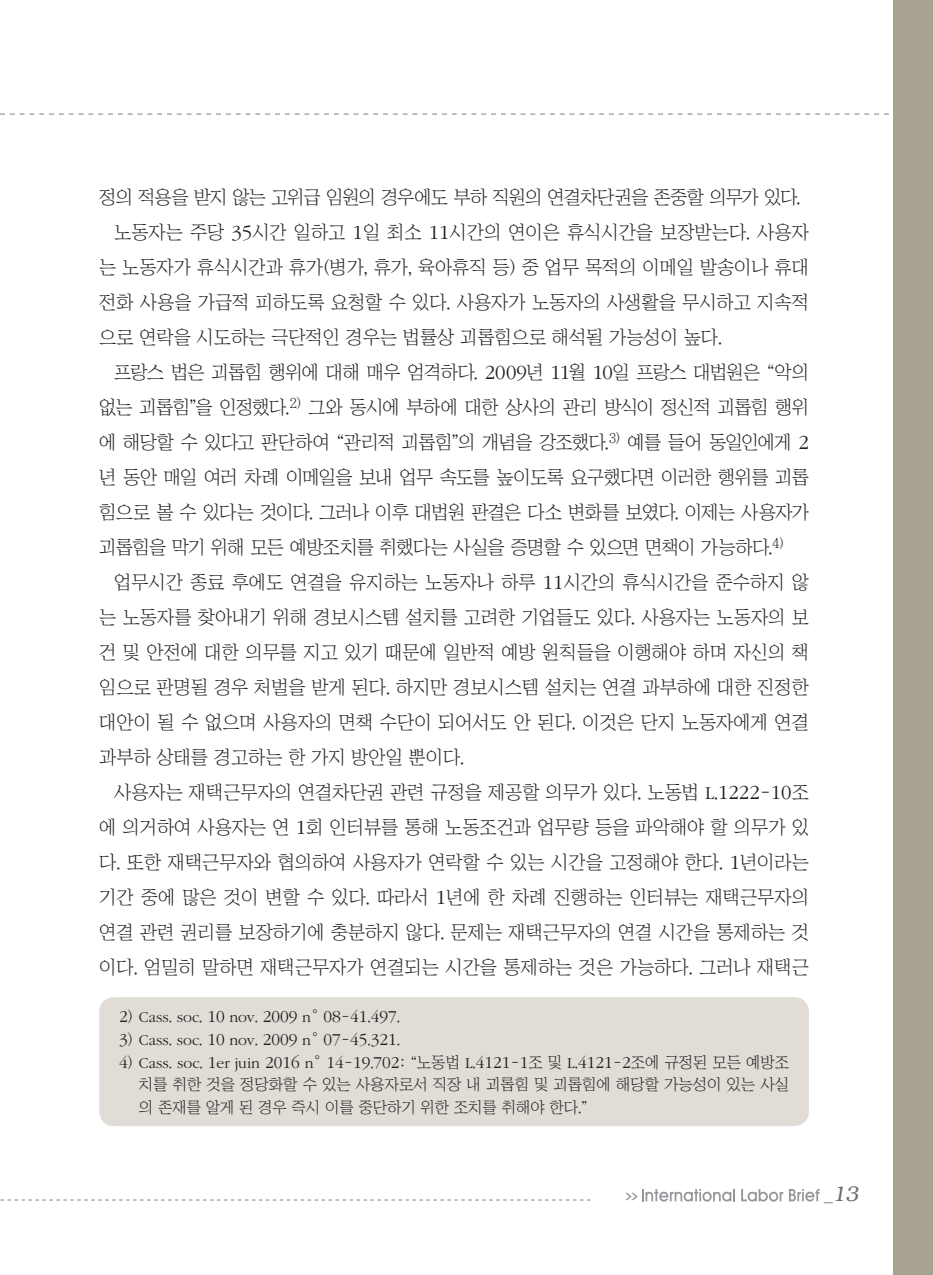
<style>
.page{position:relative;width:933px;height:1275px;background:#fff}
.page>*{position:absolute;margin:0;border:0;box-sizing:border-box;transform-origin:0 0}
.t1{font:italic 300 21px "Bookman";color:#6c6d70}
.본문{font:18.9px/35px "Chosunilbo NM";color:#231f20;text-align:justify}
.본문-2{font:18.9px "Chosunilbo NM";letter-spacing:-.045em;color:#231f20}
.각주{font:300 17.32px "ITC Garamond Std";color:#231f20}
.각주-2{font:15.75px/22.8px "Chosunilbo NM";color:#231f20;text-align:justify}
.t2{font:700 7.88px "Ko Pub Dotum";color:#939598;scale:2 1}
.s1{font-family:"ITC Garamond Std";font-weight:300;font-size:20.82px}
.s2{font-family:"ITC Garamond Std";font-weight:300}
.s3{font-family:"Chosunilbo NM";font-weight:400;font-size:15.75px}
.s4{font-size:15.75px}
.s5{font-family:"ITC Garamond Std";font-weight:300;font-size:17.32px}
.s6{font-family:"Helvetica";font-weight:400;font-style:normal;font-size:17.5px}
</style>
<div class="page">
<svg style="left:0;top:113px;width:889px;height:2px"></svg>
<div style="left:893px;top:0;width:40px;height:1275px;background:#aaa291"></div>
<svg style="left:0;top:1199px;width:590px;height:1px"></svg>
<svg style="left:642px;top:1189px;width:93px;height:13px"></svg>
<svg style="left:741px;top:1189px;width:42px;height:13px"></svg>
<svg style="left:789px;top:1189px;width:30px;height:12px"></svg>
<div style="left:99px;top:997px;width:710px;height:129px;background:#e1dcd5;border-radius:15px"></div>
<p class="본문-2" style="left:99px;top:187px;width:702px">정의 적용을 받지 않는 고위급 임원의 경우에도 부하 직원의 연결차단권을 존중할 의무가 있다.</p>
<p class="본문" style="left:99px;top:214px;width:711px;text-indent:15px">노동자는 주당 <span class="s1">35</span>시간 일하고 <span class="s1">1</span>일 최소 <span class="s1">11</span>시간의 연이은 휴식시간을 보장받는다. 사용자 는 노동자가 휴식시간과 휴가(병가, 휴가, 육아휴직 등) 중 업무 목적의 이메일 발송이나 휴대 전화 사용을 가급적 피하도록 요청할 수 있다. 사용자가 노동자의 사생활을 무시하고 지속적 으로 연락을 시도하는 극단적인 경우는 법률상 괴롭힘으로 해석될 가능성이 높다.</p>
<p class="본문" style="left:99px;top:354px;width:711px;text-indent:15px">프랑스 법은 괴롭힘 행위에 대해 매우 엄격하다. <span class="s1">2009</span>년 <span class="s1">11</span>월 <span class="s1">10</span>일 프랑스 대법원은 “악의 없는 괴롭힘”을 인정했다.<sup>2)</sup> 그와 동시에 부하에 대한 상사의 관리 방식이 정신적 괴롭힘 행위 에 해당할 수 있다고 판단하여 “관리적 괴롭힘”의 개념을 강조했다.<sup>3)</sup> 예를 들어 동일인에게 <span class="s1">2 </span>년 동안 매일 여러 차례 이메일을 보내 업무 속도를 높이도록 요구했다면 이러한 행위를 괴롭 힘으로 볼 수 있다는 것이다. 그러나 이후 대법원 판결은 다소 변화를 보였다. 이제는 사용자가 괴롭힘을 막기 위해 모든 예방조치를 취했다는 사실을 증명할 수 있으면 면책이 가능하다.<sup>4)</sup></p>
<p class="본문" style="left:99px;top:564px;width:711px;text-indent:15px">업무시간 종료 후에도 연결을 유지하는 노동자나 하루 <span class="s1">11</span>시간의 휴식시간을 준수하지 않 는 노동자를 찾아내기 위해 경보시스템 설치를 고려한 기업들도 있다. 사용자는 노동자의 보 건 및 안전에 대한 의무를 지고 있기 때문에 일반적 예방 원칙들을 이행해야 하며 자신의 책 임으로 판명될 경우 처벌을 받게 된다. 하지만 경보시스템 설치는 연결 과부하에 대한 진정한 대안이 될 수 없으며 사용자의 면책 수단이 되어서도 안 된다. 이것은 단지 노동자에게 연결 과부하 상태를 경고하는 한 가지 방안일 뿐이다.</p>
<p class="본문" style="left:99px;top:774px;width:711px;text-indent:15px">사용자는 재택근무자의 연결차단권 관련 규정을 제공할 의무가 있다. 노동법 <span class="s2">L</span>.<span class="s1">1222</span>-<span class="s1">10</span>조 에 의거하여 사용자는 연 <span class="s1">1</span>회 인터뷰를 통해 노동조건과 업무량 등을 파악해야 할 의무가 있 다. 또한 재택근무자와 협의하여 사용자가 연락할 수 있는 시간을 고정해야 한다. <span class="s1">1</span>년이라는 기간 중에 많은 것이 변할 수 있다. 따라서 <span class="s1">1</span>년에 한 차례 진행하는 인터뷰는 재택근무자의 연결 관련 권리를 보장하기에 충분하지 않다. 문제는 재택근무자의 연결 시간을 통제하는 것 이다. 엄밀히 말하면 재택근무자가 연결되는 시간을 통제하는 것은 가능하다. 그러나 재택근</p>
<p class="각주" style="left:119px;top:1007px;width:283px">2<span class="s3">)</span> <span class="s4">Cass</span><span class="s3">.</span> <span class="s4">soc</span><span class="s3">.</span> 10 <span class="s4">nov</span><span class="s3">.</span> 2009 <span class="s4">n</span><span class="s3">°</span> 08<span class="s3">-</span>41<span class="s3">.</span>497<span class="s3">.</span></p>
<p class="각주" style="left:119px;top:1030px;width:283px">3<span class="s3">)</span> <span class="s4">Cass</span><span class="s3">.</span> <span class="s4">soc</span><span class="s3">.</span> 10 <span class="s4">nov</span><span class="s3">.</span> 2009 <span class="s4">n</span><span class="s3">°</span> 07<span class="s3">-</span>45<span class="s3">.</span>321<span class="s3">.</span></p>
<p class="각주-2" style="left:139px;top:1050px;width:651px;text-indent:-20px"><span class="s5">4</span>) <span class="s2">Cass</span>. <span class="s2">soc</span>. <span class="s5">1</span><span class="s2">er juin</span> <span class="s5">2016</span> <span class="s2">n</span>° <span class="s5">14</span>-<span class="s5">19</span>.<span class="s5">702</span>: “노동법 <span class="s2">L</span>.<span class="s5">4121</span>-<span class="s5">1</span>조 및 <span class="s2">L</span>.<span class="s5">4121</span>-<span class="s5">2</span>조에 규정된 모든 예방조 치를 취한 것을 정당화할 수 있는 사용자로서 직장 내 괴롭힘 및 괴롭힘에 해당할 가능성이 있는 사실 의 존재를 알게 된 경우 즉시 이를 중단하기 위한 조치를 취해야 한다.”</p>
<p class="t2" style="left:625px;top:1192px;width:8px">&gt;&gt;</p>
<p class="t1" style="left:824px;top:1182px;width:36px"><span class="s6">_</span>13</p>
</div>
